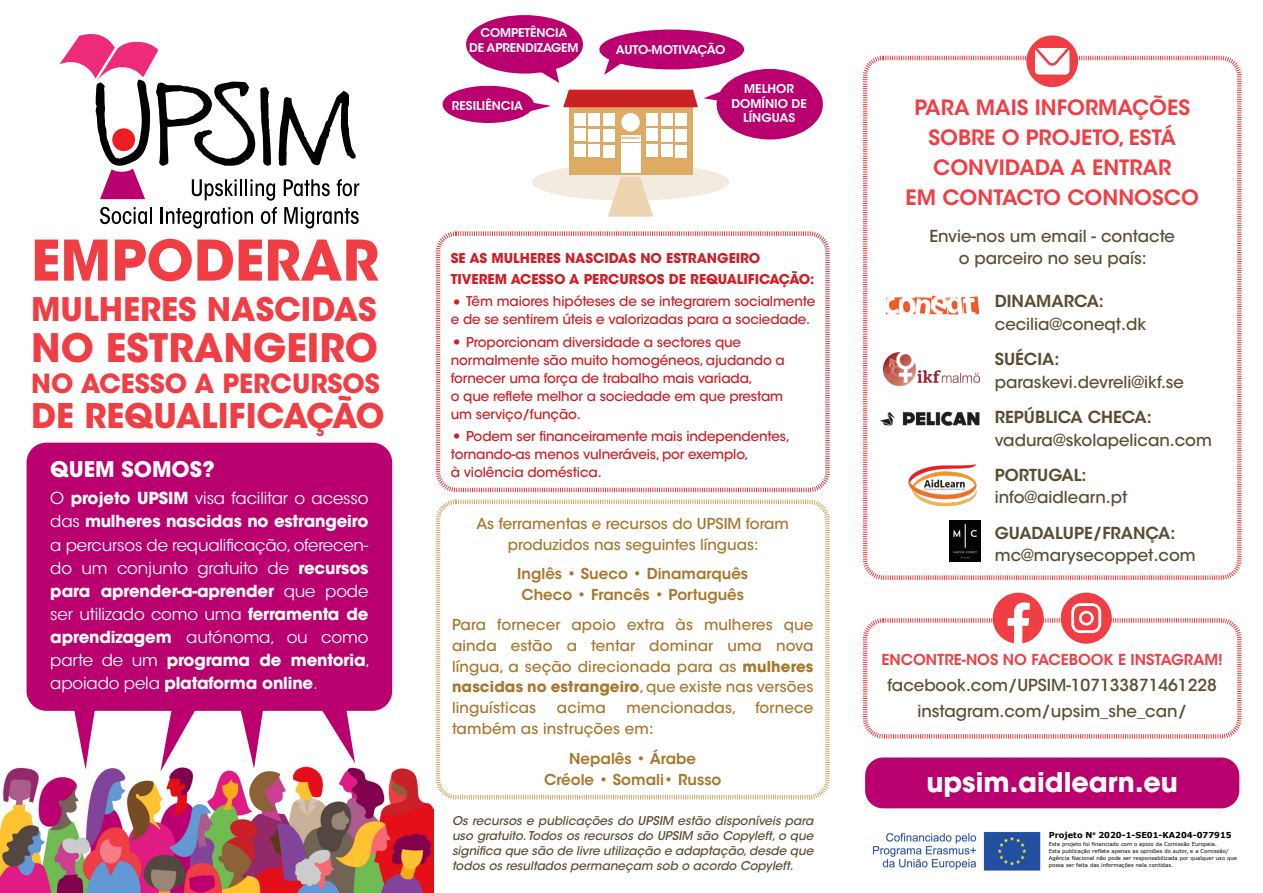
<style>
.page{position:relative;width:1263px;height:893px;background:#fff}
.page>*{position:absolute;margin:0;border:0;box-sizing:border-box;transform-origin:0 0}
.t1{font:700 55.5px "ITC Avant Garde Std";color:#f03e45}
.t2{font:700 39px "ITC Avant Garde Std";color:#f03e45}
.t3{font:700 33.75px "ITC Avant Garde Std";color:#f03e45}
.t4{font:700 32.25px "ITC Avant Garde Std";color:#f03e45}
.t5{font:700 27px "ITC Avant Garde Std";color:#fff}
.t6{font:700 26.25px "ITC Avant Garde Std";color:#f03e45}
.t7{font:700 21.45px "ITC Avant Garde Std";color:#fff}
.t8{font:600 21px/30px "ITC Avant Garde Std";color:#f03e45;text-align:center}
.t9{font:16.5px/23.1px "ITC Avant Garde Std";letter-spacing:-.01em;color:#fff;text-align:justify}
.t10{font:500 16.5px/22.5px "ITC Avant Garde Std";color:#5a4c31;text-align:center}
.t11{font:600 16.5px "ITC Avant Garde Std";color:#5a4c31}
.t12{font:500 15px/21px "ITC Avant Garde Std";letter-spacing:.01em;color:#a8762b;text-align:center}
.t13{font:600 15px/21px "ITC Avant Garde Std";color:#a8762b}
.t14{font:600 15px "ITC Avant Garde Std";color:#f03e45}
.t15{font:500 13.5px/18px "ITC Avant Garde Std";letter-spacing:-.01em;color:#cc2027}
.t16{font:700 13.5px/21px "ITC Avant Garde Std";color:#cc2027}
.t17{font:italic 500 12px/15px "ITC Avant Garde Std";color:#5a4c31;text-align:justify}
.t18{font:600 12px/14.5px "ITC Avant Garde Std";color:#fff;text-align:center}
.t19{font:600 12px "ITC Avant Garde Std";letter-spacing:-.04em;color:#fff}
.t20{font:700 8.25px "Verdana";color:#000}
.t21{font:5.25px/7.9px "Verdana";letter-spacing:.01em;color:#000}
.t22{font:600 condensed 3px "ITC Avant Garde Std";color:#c2994c}
.s1{font-weight:700}
.s2{font-weight:400;font-size:24px}
</style>
<div class="page">
<svg style="left:435px;top:499px;width:395px;height:301px"></svg>
<svg style="left:435px;top:231px;width:395px;height:262px"></svg>
<svg style="left:100px;top:207px;width:52px;height:17px"></svg>
<svg style="left:161px;top:207px;width:92px;height:21px"></svg>
<svg style="left:261px;top:207px;width:16px;height:17px"></svg>
<svg style="left:284px;top:207px;width:75px;height:21px"></svg>
<svg style="left:59px;top:34px;width:300px;height:167px"></svg>
<img style="left:0;top:766px;width:433px;height:127px">
<div style="left:599px;top:30px;width:145px;height:39px;background:#ba006f;border-radius:50%"></div>
<svg style="left:604px;top:56px;width:19px;height:19px"></svg>
<div style="left:466px;top:15px;width:117px;height:59px;background:#ba006f;border-radius:50%"></div>
<svg style="left:538px;top:68px;width:21px;height:15px"></svg>
<div style="left:443px;top:86px;width:91px;height:37px;background:#ba006f;border-radius:50%"></div>
<svg style="left:530px;top:102px;width:21px;height:10px"></svg>
<div style="left:717px;top:69px;width:106px;height:71px;background:#ba006f;border-radius:50%"></div>
<div style="left:532px;top:163px;width:197px;height:38px;background:#f3ebdf;border-radius:50%"></div>
<div style="left:569px;top:107px;width:123px;height:68px;background:#deab64"></div>
<div style="left:621px;top:143px;width:19px;height:30px;background:#fff"></div>
<svg style="left:563px;top:89px;width:159px;height:18px"></svg>
<svg style="left:608px;top:177px;width:45px;height:40px"></svg>
<div style="left:574px;top:113px;width:11px;height:12px;background:#fff"></div>
<div style="left:574px;top:129px;width:11px;height:12px;background:#fff"></div>
<div style="left:574px;top:145px;width:11px;height:12px;background:#fff"></div>
<div style="left:589px;top:113px;width:11px;height:13px;background:#fff"></div>
<div style="left:589px;top:129px;width:11px;height:12px;background:#fff"></div>
<div style="left:589px;top:145px;width:11px;height:12px;background:#fff"></div>
<div style="left:603px;top:113px;width:12px;height:13px;background:#fff"></div>
<div style="left:603px;top:129px;width:12px;height:13px;background:#fff"></div>
<div style="left:603px;top:145px;width:12px;height:12px;background:#fff"></div>
<div style="left:646px;top:113px;width:12px;height:12px;background:#fff"></div>
<div style="left:646px;top:129px;width:12px;height:12px;background:#fff"></div>
<div style="left:646px;top:145px;width:12px;height:12px;background:#fff"></div>
<div style="left:661px;top:113px;width:11px;height:13px;background:#fff"></div>
<div style="left:661px;top:129px;width:11px;height:12px;background:#fff"></div>
<div style="left:661px;top:145px;width:11px;height:12px;background:#fff"></div>
<div style="left:676px;top:113px;width:11px;height:13px;background:#fff"></div>
<div style="left:676px;top:129px;width:11px;height:13px;background:#fff"></div>
<div style="left:676px;top:145px;width:11px;height:12px;background:#fff"></div>
<div style="left:621px;top:135px;width:19px;height:6px;background:#fff"></div>
<div style="left:621px;top:113px;width:19px;height:18px;background:#fff;border-radius:50%"></div>
<div style="left:27px;top:443px;width:365px;height:268px;background:#ba006f;border-radius:20px"></div>
<svg style="left:73px;top:710px;width:24px;height:66px"></svg>
<svg style="left:160px;top:710px;width:43px;height:62px"></svg>
<svg style="left:239px;top:710px;width:26px;height:59px"></svg>
<svg style="left:316px;top:710px;width:39px;height:53px"></svg>
<div style="left:865px;top:757px;width:374px;height:51px;background:#ba006f;border-radius:18px"></div>
<svg style="left:862px;top:55px;width:380px;height:525px"></svg>
<img style="left:872px;top:831px;width:169px;height:40px">
<div style="left:1026px;top:35px;width:52px;height:52px;background:#f03e45;border-radius:50%"></div>
<svg style="left:1035px;top:48px;width:34px;height:27px"></svg>
<img style="left:883px;top:353px;width:96px;height:32px">
<img style="left:886px;top:296px;width:92px;height:18px">
<img style="left:880px;top:411px;width:100px;height:15px">
<img style="left:909px;top:464px;width:68px;height:42px">
<img style="left:949px;top:521px;width:31px;height:40px">
<svg style="left:862px;top:617px;width:380px;height:122px"></svg>
<svg style="left:993px;top:593px;width:51px;height:51px"></svg>
<div style="left:1061px;top:593px;width:51px;height:51px;background:#f03e45;border-radius:50%"></div>
<svg style="left:1071px;top:603px;width:30px;height:30px"></svg>
<h1 class="t1" style="left:31px;top:224px;width:349px">EMPODERAR</h1>
<h3 class="t4" style="left:31px;top:288px;width:347px">MULHERES NASCIDAS</h3>
<h2 class="t2" style="left:31px;top:322px;width:348px">NO ESTRANGEIRO</h2>
<h3 class="t6" style="left:31px;top:366px;width:350px">NO ACESSO A PERCURSOS</h3>
<h3 class="t3" style="left:31px;top:393px;width:355px">DE REQUALIFICAÇÃO</h3>
<h3 class="t7" style="left:50px;top:455px;width:166px">QUEM SOMOS?</h3>
<p class="t9" style="left:50px;top:487px;width:321px">O <span class="s1">projeto UPSIM</span> visa facilitar o acesso das <span class="s1">mulheres nascidas no estrangeiro </span>a percursos de requalificação, oferecen&shy;do um conjunto gratuito de <span class="s1">recursos para aprender-a-aprender</span> que pode ser utilizado como uma <span class="s1">ferramenta de aprendizagem</span> autónoma, ou como parte de um <span class="s1">programa de mentoria</span>, apoiado pela <span class="s1">plataforma online</span>.</p>
<p class="t18" style="left:469px;top:26px;width:111px">COMPETÊNCIA<br>DE APRENDIZAGEM</p>
<p class="t18" style="left:452px;top:98px;width:73px">RESILIÊNCIA</p>
<p class="t19" style="left:616px;top:42px;width:111px">AUTO-MOTIVAÇÃO</p>
<p class="t22" style="left:621px;top:136px;width:19px">UNIVERSIDADE</p>
<p class="t18" style="left:731px;top:82px;width:77px">MELHOR<br>DOMÍNIO DE<br>LÍNGUAS</p>
<p class="t16" style="left:451px;top:248px;width:365px">SE AS MULHERES NASCIDAS NO ESTRANGEIRO<br>TIVEREM ACESSO A PERCURSOS DE REQUALIFICAÇÃO:</p>
<p class="t15" style="left:451px;top:292px;width:366px"><span class="s2">•</span> Têm maiores hipóteses de se integrarem socialmente e de se sentirem úteis e valorizadas para a sociedade.</p>
<p class="t15" style="left:451px;top:333px;width:336px"><span class="s2">•</span> Proporcionam diversidade a sectores que normalmente são muito homogéneos, ajudando a fornecer uma força de trabalho mais variada,<br>o que reflete melhor a sociedade em que prestam um serviço/função.</p>
<p class="t15" style="left:451px;top:427px;width:341px"><span class="s2">•</span> Podem ser financeiramente mais independentes, tornando-as menos vulneráveis, por exemplo,<br>à violência doméstica.</p>
<p class="t12" style="left:476px;top:513px;width:314px">As ferramentas e recursos do UPSIM foram produzidos nas seguintes línguas:</p>
<p class="t13" style="left:517px;top:563px;width:232px">Inglês • Sueco • Dinamarquês<br>Checo • Francês • Português</p>
<p class="t12" style="left:452px;top:614px;width:363px;text-align:justify">Para fornecer apoio extra às mulheres que ainda estão a tentar dominar uma nova língua, a seção direcionada para as <span class="s1">mulheres nascidas no estrangeiro</span>, que existe nas versões linguísticas</p>
<p class="t12" style="left:557px;top:698px;width:50px">acima</p>
<p class="t12" style="left:627px;top:698px;width:112px">mencionadas,</p>
<p class="t12" style="left:755px;top:698px;width:59px">fornece</p>
<p class="t12" style="left:452px;top:718px;width:203px">também as instruções em:</p>
<p class="t13" style="left:544px;top:748px;width:179px;text-align:center">Nepalês • Árabe<br>Créole • Somali• Russo</p>
<p class="t17" style="left:452px;top:814px;width:363px">Os recursos e publicações do UPSIM estão disponíveis para uso gratuito. Todos os recursos do UPSIM são Copyleft, o que significa que são de livre utilização e adaptação, desde que todos os resultados permaneçam sob o acordo Copyleft.</p>
<h3 class="t8" style="left:905px;top:92px;width:295px">PARA MAIS INFORMAÇÕES<br>SOBRE O PROJETO, ESTÁ<br>CONVIDADA A ENTRAR<br>EM CONTACTO CONNOSCO</h3>
<p class="t10" style="left:929px;top:225px;width:247px">Envie-nos um email - contacte o parceiro no seu país:</p>
<p class="t11" style="left:995px;top:291px;width:111px">DINAMARCA:</p>
<p class="t10" style="left:995px;top:313px;width:153px">cecilia@coneqt.dk</p>
<p class="t11" style="left:995px;top:349px;width:66px">SUÉCIA:</p>
<p class="t10" style="left:995px;top:371px;width:191px">paraskevi.devreli@ikf.se</p>
<p class="t11" style="left:995px;top:407px;width:158px">REPÚBLICA CHECA:</p>
<p class="t10" style="left:995px;top:428px;width:219px">vadura@skolapelican.com</p>
<p class="t11" style="left:995px;top:464px;width:93px">PORTUGAL:</p>
<p class="t10" style="left:995px;top:486px;width:134px">info@aidlearn.pt</p>
<p class="t11" style="left:995px;top:522px;width:182px">GUADALUPE/FRANÇA:</p>
<p class="t10" style="left:995px;top:544px;width:202px">mc@marysecoppet.com</p>
<p class="t14" style="left:881px;top:650px;width:343px">ENCONTRE-NOS NO FACEBOOK E INSTAGRAM!</p>
<p class="t10" style="left:887px;top:672px;width:331px;line-height:26.2px">facebook.com/UPSIM-107133871461228 instagram.com/upsim_she_can/</p>
<h3 class="t5" style="left:926px;top:764px;width:253px">upsim.aidlearn.eu</h3>
<p class="t20" style="left:1049px;top:829px;width:184px">Projeto N<sup>o</sup> 2020-1-SE01-KA204-077915</p>
<p class="t21" style="left:1049px;top:840px;width:181px">Este projeto foi financiado com o apoio da Comissão Europeia.<br>Esta publicação reflete apenas as opiniões do autor, e a Comissão/</p>
<p class="t21" style="left:1049px;top:855px;width:190px;line-height:6.8px">Agência Nacional não pode ser responsabilizada por qualquer uso que possa ser feita das informações nela contidas.</p>
</div>
